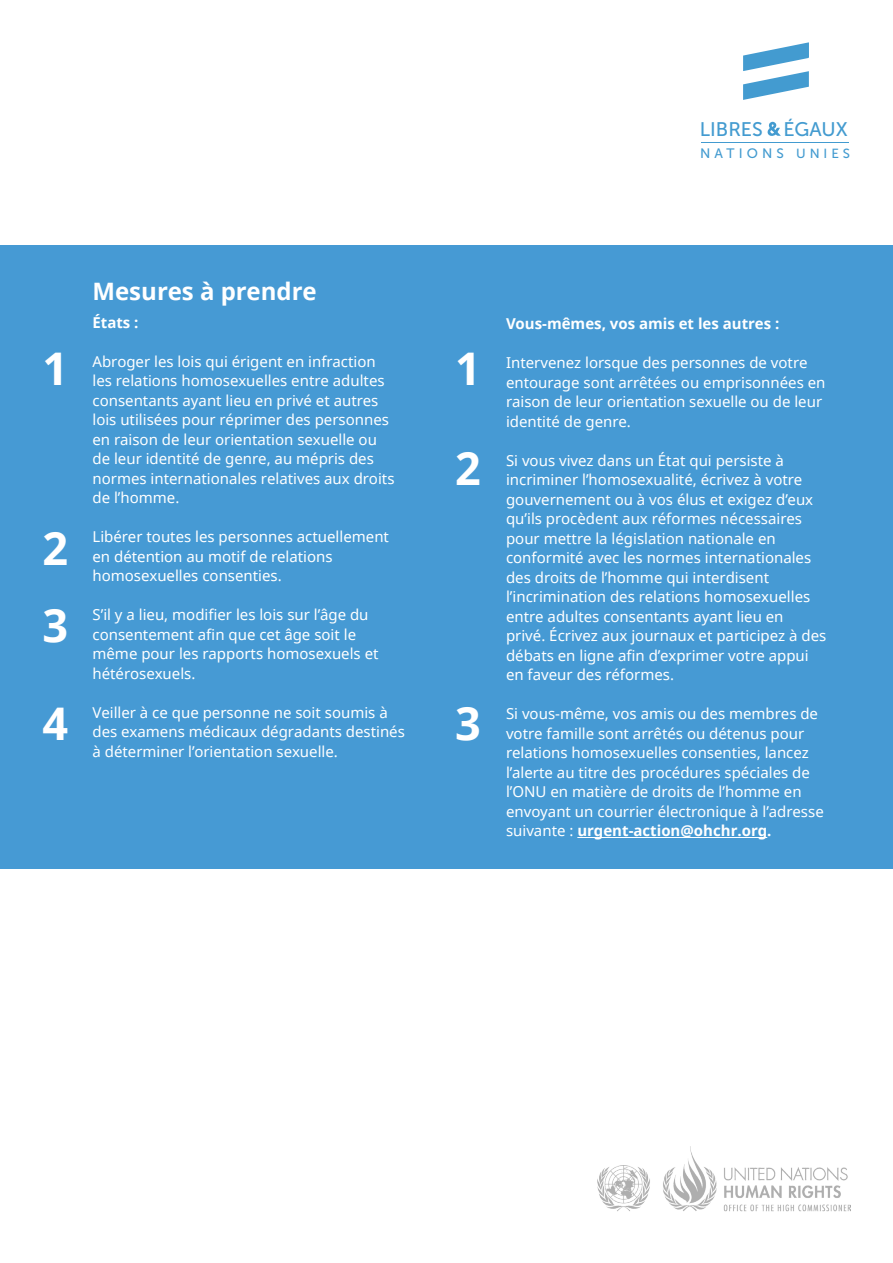
<style>
.page{position:relative;width:893px;height:1263px;background:#fff}
.page>*{position:absolute;margin:0;border:0;box-sizing:border-box;transform-origin:0 0}
.t1{font:700 45px "Noto Sans UI";color:#fff}
.t2{font:700 24px "Noto Sans UI";color:#fff}
.t3{font:19.65px "Museo Sans 500";color:#439bd0}
.t4{font:15px/19.5px "Noto Sans UI";color:#fff}
.t5{font:700 15px "Noto Sans UI";color:#fff}
.t6{font:13.65px "Museo Sans 500";letter-spacing:.3em;color:#439bd0}
.s1{font-size:13.2px}
.s2{font-weight:700}
</style>
<div class="page">
<img style="left:597px;top:1147px;width:253px;height:65px">
<svg style="left:743px;top:42px;width:66px;height:58px"></svg>
<svg style="left:767px;top:122px;width:14px;height:14px"></svg>
<hr style="left:701px;top:142px;width:148px;height:1px;background:#439bd0">
<div style="left:0;top:245px;width:893px;height:624px;background:#469ad4"></div>
<hr style="left:577px;top:837px;width:190px;height:1px;background:#fff">
<h3 class="t3" style="left:700px;top:118px;width:149px">LIBRES ÉGAUX</h3>
<p class="t6" style="left:700px;top:146px;width:152px">NATIONS <span class="s1">UNIES</span></p>
<p class="t2" style="left:92px;top:274px;width:226px">Mesures à prendre</p>
<p class="t5" style="left:92px;top:312px;width:48px">États :</p>
<p class="t4" style="left:92px;top:351px;width:304px">Abroger les lois qui érigent en infraction les relations homosexuelles entre adultes consentants ayant lieu en privé et autres lois utilisées pour réprimer des personnes en raison de leur orientation sexuelle ou de leur identité de genre, au mépris des normes internationales relatives aux droits de l’homme.</p>
<p class="t4" style="left:92px;top:527px;width:298px">Libérer toutes les personnes actuellement en détention au motif de relations homosexuelles consenties.</p>
<p class="t4" style="left:92px;top:605px;width:288px">S’il y a lieu, modifier les lois sur l’âge du consentement afin que cet âge soit le même pour les rapports homosexuels et hétérosexuels.</p>
<p class="t4" style="left:92px;top:702px;width:314px">Veiller à ce que personne ne soit soumis à des examens médicaux dégradants destinés à déterminer l’orientation sexuelle.</p>
<p class="t1" style="left:43px;top:337px;width:27px">1</p>
<p class="t1" style="left:455px;top:337px;width:27px">1</p>
<p class="t1" style="left:455px;top:437px;width:27px">2</p>
<p class="t1" style="left:43px;top:516px;width:27px">2</p>
<p class="t1" style="left:43px;top:594px;width:27px">3</p>
<p class="t1" style="left:455px;top:692px;width:27px">3</p>
<p class="t1" style="left:43px;top:692px;width:27px">4</p>
<p class="t5" style="left:506px;top:313px;width:275px">Vous-mêmes, vos amis et les autres :</p>
<p class="t4" style="left:506px;top:353px;width:321px">Intervenez lorsque des personnes de votre entourage sont arrêtées ou emprisonnées en raison de leur orientation sexuelle ou de leur identité de genre.</p>
<p class="t4" style="left:506px;top:450px;width:322px">Si vous vivez dans un État qui persiste à incriminer l’homosexualité, écrivez à votre gouvernement ou à vos élus et exigez d’eux qu’ils procèdent aux réformes nécessaires pour mettre la législation nationale en conformité avec les normes internationales des droits de l’homme qui interdisent l’incrimination des relations homosexuelles entre adultes consentants ayant lieu en privé. Écrivez aux journaux et participez à des débats en ligne afin d’exprimer votre appui en faveur des réformes.</p>
<p class="t4" style="left:506px;top:704px;width:319px">Si vous-même, vos amis ou des membres de votre famille sont arrêtés ou détenus pour relations homosexuelles consenties, lancez l’alerte au titre des procédures spéciales de l’ONU en matière de droits de l’homme en envoyant un courrier électronique à l’adresse suivante : <span class="s2">urgent-action@ohchr.org.</span></p>
</div>
